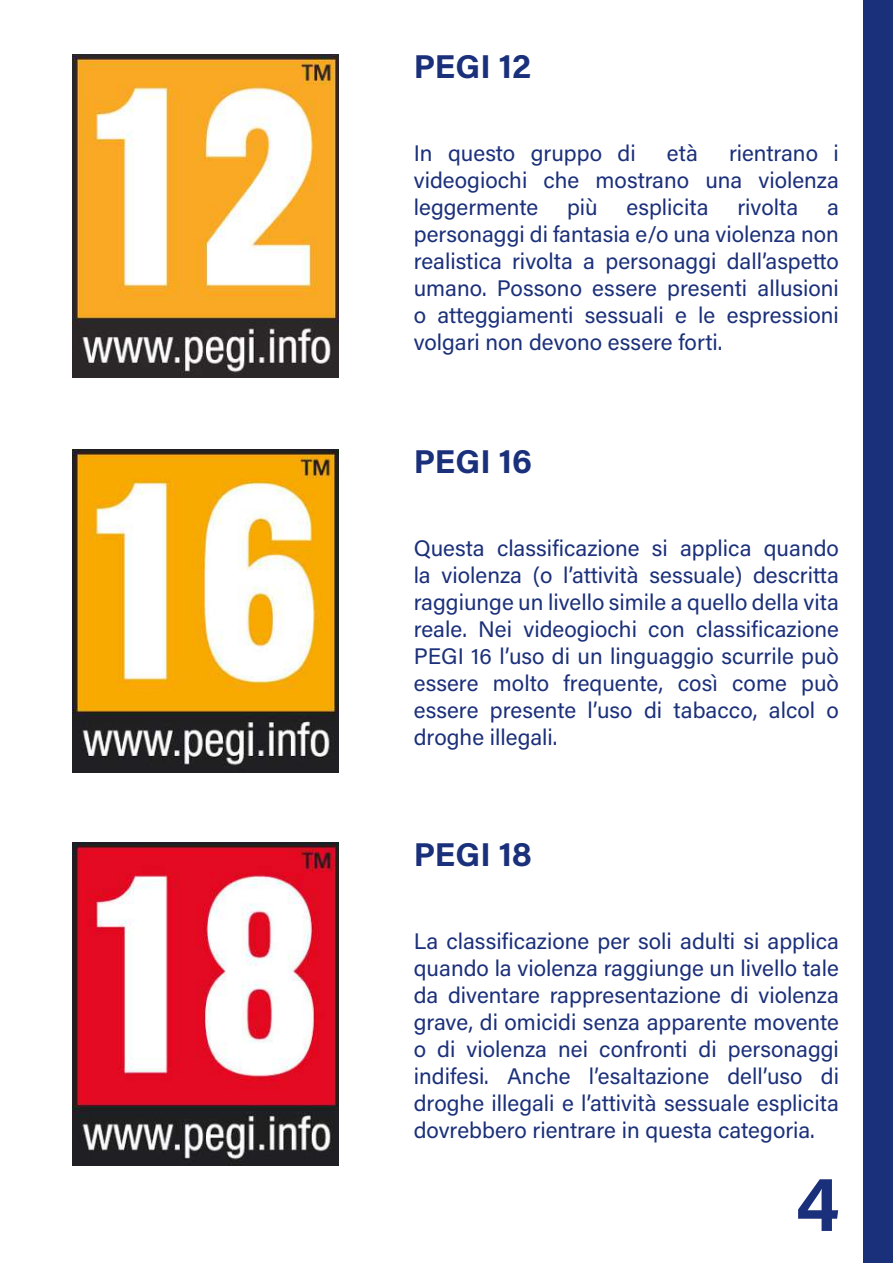
<style>
.page{position:relative;width:893px;height:1263px;background:#fff}
.page>*{position:absolute;margin:0;border:0;box-sizing:border-box;transform-origin:0 0}
.t1{font:700 75px "Acumin Pro";color:#1b307a}
.t2{font:700 33px "Acumin Pro";color:#1b307a}
.t3{font:22.5px/27px "Acumin Pro";color:#1b307a;text-align:justify}
</style>
<div class="page">
<div style="left:863px;top:0;width:30px;height:1263px;background:#1b307a"></div>
<img style="left:72px;top:54px;width:267px;height:323px">
<img style="left:72px;top:449px;width:267px;height:323px">
<img style="left:72px;top:842px;width:267px;height:323px">
<h2 class="t2" style="left:414px;top:44px;width:119px">PEGI 12</h2>
<p class="t3" style="left:414px;top:139px;width:224px">In questo gruppo di</p>
<p class="t3" style="left:667px;top:139px;width:32px">età</p>
<p class="t3" style="left:414px;top:139px;width:427px;text-indent:315px">rientrano i videogiochi che mostrano una violenza leggermente</p>
<p class="t3" style="left:567px;top:193px;width:32px">più</p>
<p class="t3" style="left:627px;top:193px;width:84px">esplicita</p>
<p class="t3" style="left:737px;top:193px;width:62px">rivolta</p>
<p class="t3" style="left:414px;top:193px;width:427px;text-indent:413px">a personaggi di fantasia e/o una violenza non realistica rivolta a personaggi dall’aspetto umano. Possono essere presenti allusioni o atteggiamenti sessuali e le espressioni volgari non devono essere forti.</p>
<h2 class="t2" style="left:414px;top:438px;width:120px">PEGI 16</h2>
<p class="t3" style="left:414px;top:534px;width:427px">Questa classificazione si applica quando la violenza (o l’attività sessuale) descritta raggiunge un livello simile a quello della vita reale. Nei videogiochi con classificazione PEGI 16 l’uso di un linguaggio scurrile può essere molto frequente, così come può essere presente l’uso di tabacco, alcol o droghe illegali.</p>
<h2 class="t2" style="left:414px;top:832px;width:120px">PEGI 18</h2>
<p class="t3" style="left:414px;top:927px;width:427px">La classificazione per soli adulti si applica quando la violenza raggiunge un livello tale da diventare rappresentazione di violenza grave, di omicidi senza apparente movente o di violenza nei confronti di personaggi indifesi. Anche l’esaltazione dell’uso di droghe illegali e l’attività sessuale esplicita dovrebbero rientrare in questa categoria.</p>
<h1 class="t1" style="left:795px;top:1152px;width:46px">4</h1>
</div>
